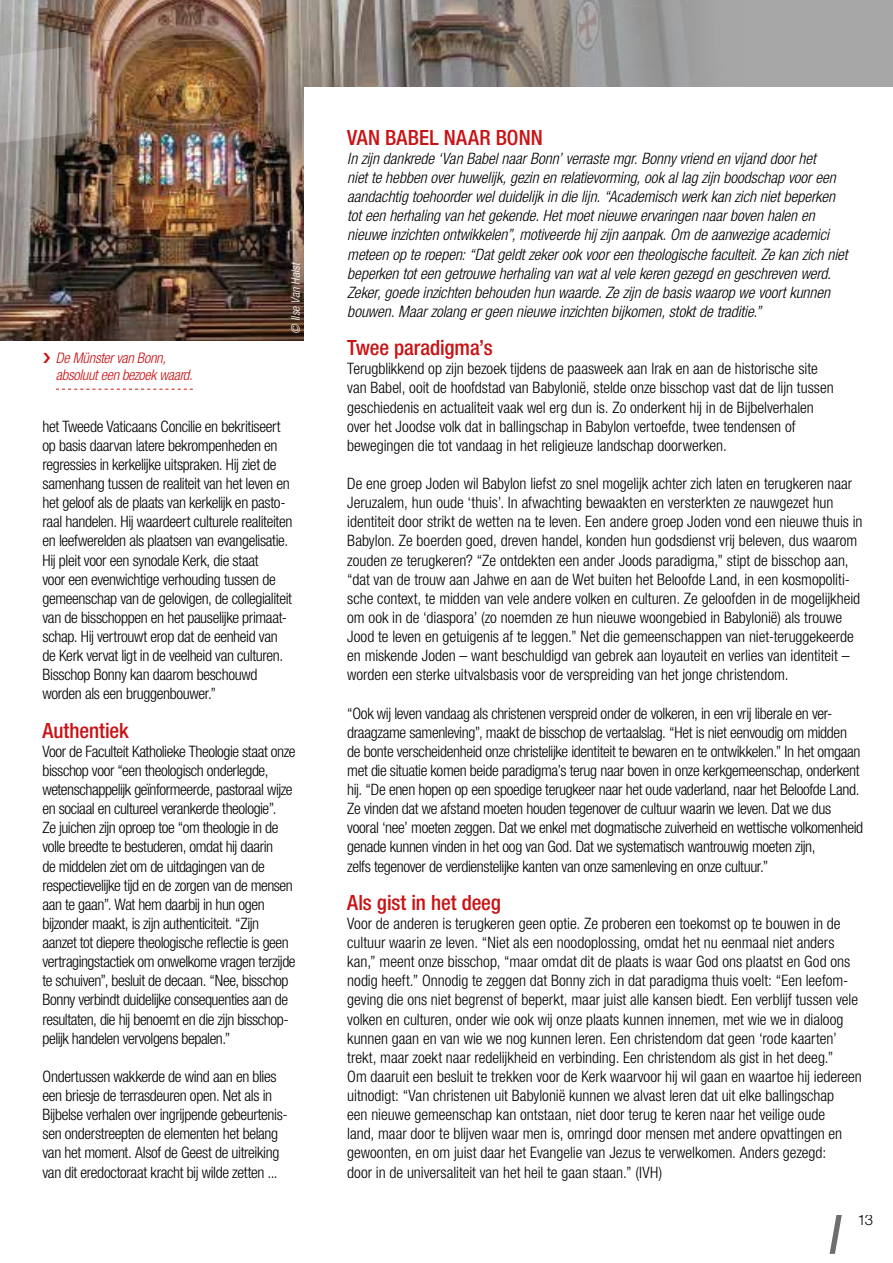
<style>
.page{position:relative;width:893px;height:1263px;background:#fff}
.page>*{position:absolute;margin:0;border:0;box-sizing:border-box;transform-origin:0 0}
.t1{font:500 condensed 21px "Helvetica Neue LT";letter-spacing:-.005em;color:#c91214}
.t2{font:300 condensed 15.75px/19px "Helvetica Neue LT";letter-spacing:-.01em;color:#000}
.t3{font:italic 300 condensed 15.75px/19px "Helvetica Neue LT";color:#000}
.t4{font:300 condensed 15.75px/19px "Helvetica Neue LT";letter-spacing:-.03em;color:#000}
.t5{font:300 15px "Helvetica Neue LT";color:#000}
.t6{font:italic 300 condensed 14.7px/17.5px "Helvetica Neue LT";letter-spacing:-.02em;color:#c91214}
.t7{font:italic 300 condensed 12px "Helvetica Neue LT";color:#fff}
</style>
<div class="page">
<div style="left:0;top:0;width:893px;height:340px;background:#a7a7a8"></div>
<svg style="left:830px;top:1215px;width:12px;height:39px"></svg>
<img style="left:83px;top:0;width:610px;height:340px">
<svg style="left:0;top:0;width:83px;height:340px"></svg>
<div style="left:305px;top:87px;width:588px;height:1128px;background:#fff"></div>
<svg style="left:56px;top:389px;width:137px;height:1px"></svg>
<p class="t6" style="left:56px;top:349px;width:138px">De Münster van Bonn, absoluut een bezoek waard.</p>
<p class="t7" style="left:289px;top:334px;width:73px;rotate:-90deg">© Ilse Van Halst</p>
<p class="t2" style="left:43px;top:416px;width:251px">het Tweede Vaticaans Concilie en bekritiseert op basis daarvan latere bekrompenheden en regressies in kerkelijke uitspraken. Hij ziet de samenhang tussen de realiteit van het leven en het geloof als de plaats van kerkelijk en pasto&shy;raal handelen. Hij waardeert culturele realiteiten en leefwerelden als plaatsen van evangelisatie.<br>Hij pleit voor een synodale Kerk, die staat<br>voor een evenwichtige verhouding tussen de gemeenschap van de gelovigen, de collegialiteit van de bisschoppen en het pauselijke primaat&shy;schap. Hij vertrouwt erop dat de eenheid van de Kerk vervat ligt in de veelheid van culturen.<br>Bisschop Bonny kan daarom beschouwd worden als een bruggenbouwer.”</p>
<h1 class="t1" style="left:43px;top:718px;width:88px">Authentiek</h1>
<p class="t4" style="left:43px;top:742px;width:255px">Voor de Faculteit Katholieke Theologie staat onze bisschop voor “een theologisch onderlegde, wetenschappelijk geïnformeerde, pastoraal wijze en sociaal en cultureel verankerde theologie”.<br>Ze juichen zijn oproep toe “om theologie in de volle breedte te bestuderen, omdat hij daarin<br>de middelen ziet om de uitdagingen van de respectievelijke tijd en de zorgen van de mensen aan te gaan”. Wat hem daarbij in hun ogen bijzonder maakt, is zijn authenticiteit. “Zijn aanzet tot diepere theologische reflectie is geen vertragingstactiek om onwelkome vragen terzijde te schuiven”, besluit de decaan. “Nee, bisschop Bonny verbindt duidelijke consequenties aan de resultaten, die hij benoemt en die zijn bisschop&shy;pelijk handelen vervolgens bepalen.”</p>
<p class="t2" style="left:43px;top:1067px;width:247px">Ondertussen wakkerde de wind aan en blies een briesje de terrasdeuren open. Net als in Bijbelse verhalen over ingrijpende gebeurtenis&shy;sen onderstreepten de elementen het belang van het moment. Alsof de Geest de uitreiking van dit eredoctoraat kracht bij wilde zetten ...</p>
<h1 class="t1" style="left:347px;top:125px;width:197px">VAN BABEL NAAR BONN</h1>
<p class="t3" style="left:347px;top:149px;width:502px">In zijn dankrede ‘Van Babel naar Bonn’ verraste mgr. Bonny vriend en vijand door het<br>niet te hebben over huwelijk, gezin en relatievorming, ook al lag zijn boodschap voor een aandachtig toehoorder wel duidelijk in die lijn. “Academisch werk kan zich niet beperken tot een herhaling van het gekende. Het moet nieuwe ervaringen naar boven halen en nieuwe inzichten ontwikkelen”, motiveerde hij zijn aanpak. Om de aanwezige academici meteen op te roepen: “Dat geldt zeker ook voor een theologische faculteit. Ze kan zich niet beperken tot een getrouwe herhaling van wat al vele keren gezegd en geschreven werd.<br>Zeker, goede inzichten behouden hun waarde. Ze zijn de basis waarop we voort kunnen bouwen. Maar zolang er geen nieuwe inzichten bijkomen, stokt de traditie.”</p>
<h1 class="t1" style="left:347px;top:335px;width:147px">Twee paradigma’s</h1>
<p class="t2" style="left:347px;top:359px;width:488px">Terugblikkend op zijn bezoek tijdens de paasweek aan Irak en aan de historische site van Babel, ooit de hoofdstad van Babylonië, stelde onze bisschop vast dat de lijn tussen geschiedenis en actualiteit vaak wel erg dun is. Zo onderkent hij in de Bijbelverhalen over het Joodse volk dat in ballingschap in Babylon vertoefde, twee tendensen of bewegingen die tot vandaag in het religieuze landschap doorwerken.</p>
<p class="t2" style="left:347px;top:474px;width:517px">De ene groep Joden wil Babylon liefst zo snel mogelijk achter zich laten en terugkeren naar Jeruzalem, hun oude ‘thuis’. In afwachting bewaakten en versterkten ze nauwgezet hun identiteit door strikt de wetten na te leven. Een andere groep Joden vond een nieuwe thuis in Babylon. Ze boerden goed, dreven handel, konden hun godsdienst vrij beleven, dus waarom zouden ze terugkeren? “Ze ontdekten een ander Joods paradigma,” stipt de bisschop aan, “dat van de trouw aan Jahwe en aan de Wet buiten het Beloofde Land, in een kosmopoliti&shy;sche context, te midden van vele andere volken en culturen. Ze geloofden in de mogelijkheid om ook in de ‘diaspora’ (zo noemden ze hun nieuwe woongebied in Babylonië) als trouwe Jood te leven en getuigenis af te leggen.” Net die gemeenschappen van niet-teruggekeerde en miskende Joden – want beschuldigd van gebrek aan loyauteit en verlies van identiteit – worden een sterke uitvalsbasis voor de verspreiding van het jonge christendom.</p>
<p class="t2" style="left:347px;top:703px;width:517px">“Ook wij leven vandaag als christenen verspreid onder de volkeren, in een vrij liberale en ver&shy;draagzame samenleving”, maakt de bisschop de vertaalslag. “Het is niet eenvoudig om midden de bonte verscheidenheid onze christelijke identiteit te bewaren en te ontwikkelen.” In het omgaan met die situatie komen beide paradigma’s terug naar boven in onze kerkgemeenschap, onderkent hij. “De enen hopen op een spoedige terugkeer naar het oude vaderland, naar het Beloofde Land.<br>Ze vinden dat we afstand moeten houden tegenover de cultuur waarin we leven. Dat we dus vooral ‘nee’ moeten zeggen. Dat we enkel met dogmatische zuiverheid en wettische volkomenheid genade kunnen vinden in het oog van God. Dat we systematisch wantrouwig moeten zijn,<br>zelfs tegenover de verdienstelijke kanten van onze samenleving en onze cultuur.”</p>
<h1 class="t1" style="left:347px;top:890px;width:155px">Als gist in het deeg</h1>
<p class="t2" style="left:347px;top:914px;width:516px">Voor de anderen is terugkeren geen optie. Ze proberen een toekomst op te bouwen in de cultuur waarin ze leven. “Niet als een noodoplossing, omdat het nu eenmaal niet anders kan,” meent onze bisschop, “maar omdat dit de plaats is waar God ons plaatst en God ons nodig heeft.” Onnodig te zeggen dat Bonny zich in dat paradigma thuis voelt: “Een leefom&shy;geving die ons niet begrenst of beperkt, maar juist alle kansen biedt. Een verblijf tussen vele volken en culturen, onder wie ook wij onze plaats kunnen innemen, met wie we in dialoog kunnen gaan en van wie we nog kunnen leren. Een christendom dat geen ‘rode kaarten’ trekt, maar zoekt naar redelijkheid en verbinding. Een christendom als gist in het deeg.”<br>Om daaruit een besluit te trekken voor de Kerk waarvoor hij wil gaan en waartoe hij iedereen uitnodigt: “Van christenen uit Babylonië kunnen we alvast leren dat uit elke ballingschap<br>een nieuwe gemeenschap kan ontstaan, niet door terug te keren naar het veilige oude<br>land, maar door te blijven waar men is, omringd door mensen met andere opvattingen en gewoonten, en om juist daar het Evangelie van Jezus te verwelkomen. Anders gezegd:<br>door in de universaliteit van het heil te gaan staan.” (IVH)</p>
<p class="t5" style="left:857px;top:1210px;width:17px">13</p>
</div>
